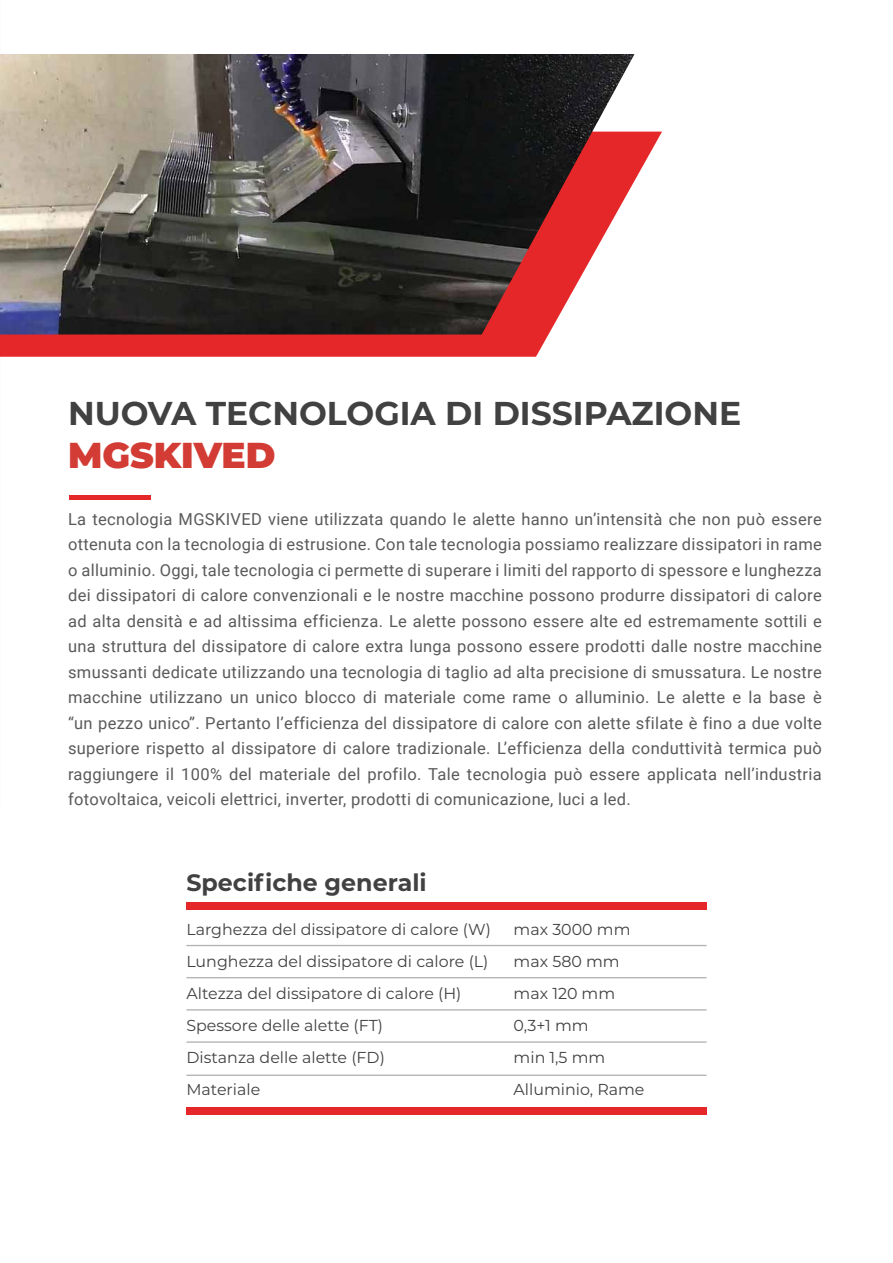
<style>
.page{position:relative;width:893px;height:1263px;background:#fff}
.page>*{position:absolute;margin:0;border:0;box-sizing:border-box;transform-origin:0 0}
.t1{font:900 36px "Montserrat";color:#d33c34}
.t2{font:700 33px "Montserrat";color:#424142}
.t3{font:700 23.7px "Montserrat";color:#424142}
.t4{font:16.5px/25.5px "Roboto";letter-spacing:.02em;color:#5a5a5c;text-align:justify}
.t5{font:15.9px/32.1px "Montserrat";color:#424142}
</style>
<div class="page">
<svg style="left:0;top:132px;width:662px;height:225px;fill:#e62729"></svg>
<img style="left:0;top:54px;width:635px;height:280px">
<hr style="left:69px;top:496px;width:82px;height:4px;background:#e62729">
<div style="left:186px;top:903px;width:520px;height:7px;background:#e62729"></div>
<div style="left:186px;top:1108px;width:520px;height:7px;background:#e62729"></div>
<hr style="left:186px;top:945px;width:520px;height:1px;background:#b3b2b2">
<hr style="left:186px;top:977px;width:520px;height:1px;background:#b3b2b2">
<hr style="left:186px;top:1009px;width:520px;height:1px;background:#b3b2b2">
<hr style="left:186px;top:1041px;width:520px;height:2px;background:#b3b2b2">
<hr style="left:186px;top:1074px;width:520px;height:2px;background:#b3b2b2">
<h2 class="t2" style="left:68px;top:389px;width:675px">NUOVA TECNOLOGIA DI DISSIPAZIONE</h2>
<h1 class="t1" style="left:68px;top:428px;width:209px">MGSKIVED</h1>
<p class="t4" style="left:68px;top:506px;width:755px">La tecnologia MGSKIVED viene utilizzata quando le alette hanno un’intensità che non può essere ottenuta con la tecnologia di estrusione. Con tale tecnologia possiamo realizzare dissipatori in rame o alluminio. Oggi, tale tecnologia ci permette di superare i limiti del rapporto di spessore e lunghezza dei dissipatori di calore convenzionali e le nostre macchine possono produrre dissipatori di calore ad alta densità e ad altissima efficienza. Le alette possono essere alte ed estremamente sottili e una struttura del dissipatore di calore extra lunga possono essere prodotti dalle nostre macchine smussanti dedicate utilizzando una tecnologia di taglio ad alta precisione di smussatura. Le nostre macchine utilizzano un unico blocco di materiale come rame o alluminio. Le alette e la base è “un pezzo unico”. Pertanto l’efficienza del dissipatore di calore con alette sfilate è fino a due volte superiore rispetto al dissipatore di calore tradizionale. L’efficienza della conduttività termica può raggiungere il 100% del materiale del profilo. Tale tecnologia può essere applicata nell’industria fotovoltaica, veicoli elettrici, inverter, prodotti di comunicazione, luci a led.</p>
<h3 class="t3" style="left:186px;top:865px;width:242px">Specifiche generali</h3>
<p class="t5" style="left:186px;top:913px;width:306px">Larghezza del dissipatore di calore (W)<br>Lunghezza del dissipatore di calore (L)<br>Altezza del dissipatore di calore (H)<br>Spessore delle alette (FT)<br>Distanza delle alette (FD)<br>Materiale</p>
<p class="t5" style="left:514px;top:913px;width:132px">max 3000 mm max 580 mm max 120 mm<br>0,3+1 mm<br>min 1,5 mm<br>Alluminio, Rame</p>
</div>
